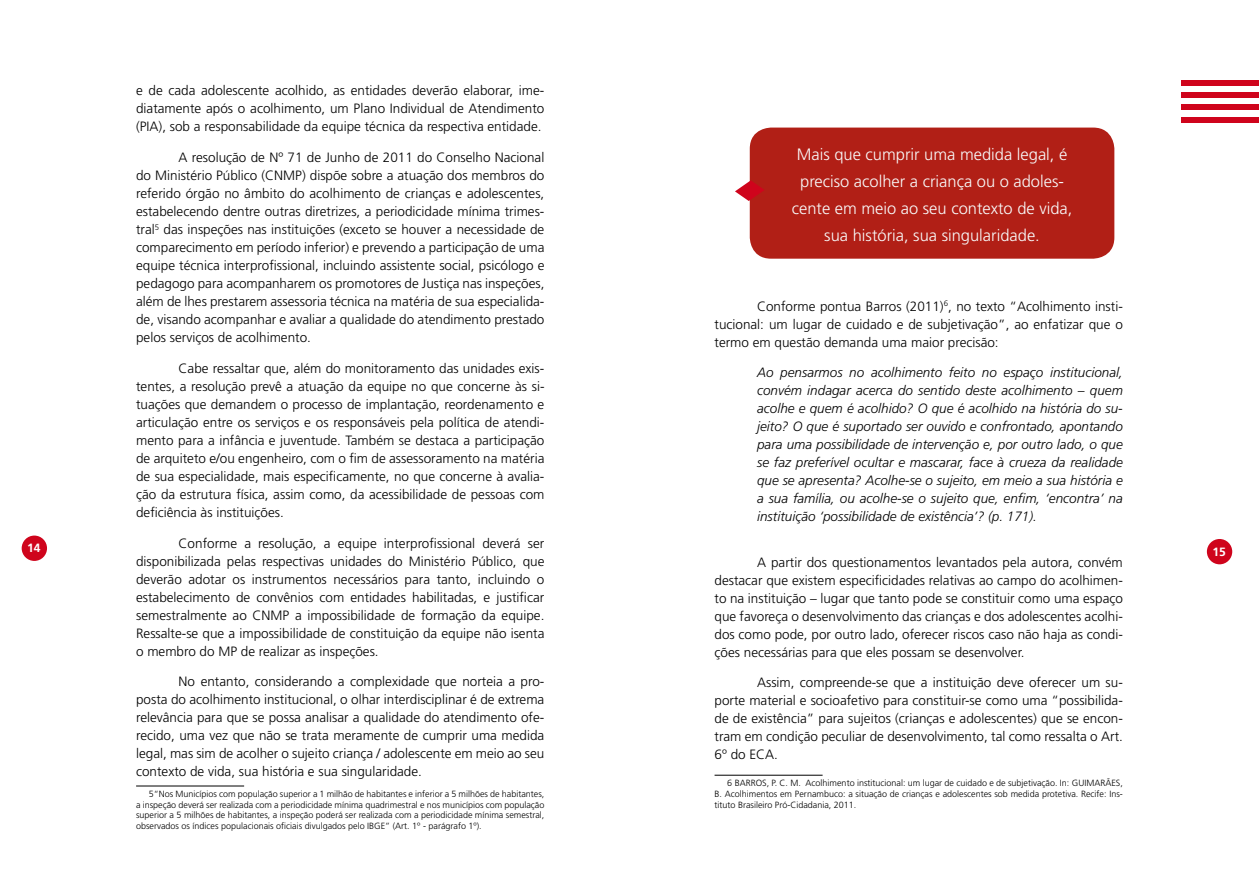
<style>
.page{position:relative;width:1259px;height:893px;background:#fff}
.page>*{position:absolute;margin:0;border:0;box-sizing:border-box;transform-origin:0 0}
.t1{font:16.5px/27px "Frutiger 45 Light";color:#f9fafa;text-align:center}
.t2{font:13.5px/18px "Frutiger 45 Light";color:#000;text-align:justify}
.t3{font:italic 13.5px/18px "Frutiger 46 Light";color:#000;text-align:justify}
.t4{font:700 12px "Frutiger LT Pro";color:#fff}
.t5{font:9px/10.8px "Frutiger 45 Light";color:#000;text-align:justify}
</style>
<div class="page">
<div style="left:1206px;top:539px;width:26px;height:25px;background:#cf041c;border-radius:50%"></div>
<div style="left:22px;top:536px;width:25px;height:25px;background:#cf041c;border-radius:50%"></div>
<div style="left:1181px;top:81px;width:78px;height:5px;background:#cf041c"></div>
<div style="left:1181px;top:93px;width:78px;height:5px;background:#cf041c"></div>
<div style="left:1181px;top:104px;width:78px;height:6px;background:#cf041c"></div>
<div style="left:1181px;top:117px;width:78px;height:5px;background:#cf041c"></div>
<hr style="left:136px;top:786px;width:108px;height:1px;background:#000">
<hr style="left:714px;top:775px;width:108px;height:1px;background:#000">
<div style="left:750px;top:128px;width:364px;height:131px;background:#b11f16;border-radius:21px"></div>
<svg style="left:735px;top:180px;width:29px;height:21px"></svg>
<p class="t4" style="left:27px;top:541px;width:15px">14</p>
<p class="t2" style="left:136px;top:82px;width:410px">e de cada adolescente acolhido, as entidades deverão elaborar, ime&shy;diatamente após o acolhimento, um Plano Individual de Atendimento (PIA), sob a responsabilidade da equipe técnica da respectiva entidade.</p>
<p class="t2" style="left:136px;top:149px;width:410px;text-indent:43px">A resolução de Nº 71 de Junho de 2011 do Conselho Nacional do Ministério Público (CNMP) dispõe sobre a atuação dos membros do referido órgão no âmbito do acolhimento de crianças e adolescentes, estabelecendo dentre outras diretrizes, a periodicidade mínima trimes&shy;tral<sup>5</sup> das inspeções nas instituições (exceto se houver a necessidade de comparecimento em período inferior) e prevendo a participação de uma equipe técnica interprofissional, incluindo assistente social, psicólogo e pedagogo para acompanharem os promotores de Justiça nas inspeções, além de lhes prestarem assessoria técnica na matéria de sua especialida&shy;de, visando acompanhar e avaliar a qualidade do atendimento prestado pelos serviços de acolhimento.</p>
<p class="t2" style="left:136px;top:359px;width:410px;text-indent:43px">Cabe ressaltar que, além do monitoramento das unidades exis&shy;tentes, a resolução prevê a atuação da equipe no que concerne às si&shy;tuações que demandem o processo de implantação, reordenamento e articulação entre os serviços e os responsáveis pela política de atendi&shy;mento para a infância e juventude. Também se destaca a participação de arquiteto e/ou engenheiro, com o fim de assessoramento na matéria de sua especialidade, mais especificamente, no que concerne à avalia&shy;ção da estrutura física, assim como, da acessibilidade de pessoas com deficiência às instituições.</p>
<p class="t2" style="left:136px;top:534px;width:410px;text-indent:43px">Conforme a resolução, a equipe interprofissional deverá ser disponibilizada pelas respectivas unidades do Ministério Público, que deverão adotar os instrumentos necessários para tanto, incluindo o estabelecimento de convênios com entidades habilitadas, e justificar semestralmente ao CNMP a impossibilidade de formação da equipe.<br>Ressalte-se que a impossibilidade de constituição da equipe não isenta o membro do MP de realizar as inspeções.</p>
<p class="t2" style="left:136px;top:673px;width:410px;text-indent:43px">No entanto, considerando a complexidade que norteia a pro&shy;posta do acolhimento institucional, o olhar interdisciplinar é de extrema relevância para que se possa analisar a qualidade do atendimento ofe&shy;recido, uma vez que não se trata meramente de cumprir uma medida legal, mas sim de acolher o sujeito criança / adolescente em meio ao seu contexto de vida, sua história e sua singularidade.</p>
<p class="t5" style="left:136px;top:788px;width:410px;text-indent:13px">5“Nos Municípios com população superior a 1 milhão de habitantes e inferior a 5 milhões de habitantes, a inspeção deverá ser realizada com a periodicidade mínima quadrimestral e nos municípios com população superior a 5 milhões de habitantes, a inspeção poderá ser realizada com a periodicidade mínima semestral, observados os índices populacionais oficiais divulgados pelo IBGE” (Art. 1º - parágrafo 1º).</p>
<p class="t1" style="left:792px;top:141px;width:282px">Mais que cumprir uma medida legal, é preciso acolher a criança ou o adoles&shy;cente em meio ao seu contexto de vida, sua história, sua singularidade.</p>
<p class="t2" style="left:714px;top:297px;width:410px;text-indent:43px">Conforme pontua Barros (2011)<sup>6</sup>, no texto “Acolhimento insti&shy;tucional: um lugar de cuidado e de subjetivação”, ao enfatizar que o termo em questão demanda uma maior precisão:</p>
<p class="t3" style="left:757px;top:364px;width:367px">Ao pensarmos no acolhimento feito no espaço institucional, convém indagar acerca do sentido deste acolhimento – quem acolhe e quem é acolhido? O que é acolhido na história do su&shy;jeito? O que é suportado ser ouvido e confrontado, apontando para uma possibilidade de intervenção e, por outro lado, o que se faz preferível ocultar e mascarar, face à crueza da realidade que se apresenta? Acolhe-se o sujeito, em meio a sua história e a sua família, ou acolhe-se o sujeito que, enfim, ‘encontra’ na instituição ‘possibilidade de existência’? (p. 171).</p>
<p class="t2" style="left:714px;top:553px;width:410px;text-indent:43px">A partir dos questionamentos levantados pela autora, convém destacar que existem especificidades relativas ao campo do acolhimen&shy;to na instituição – lugar que tanto pode se constituir como uma espaço que favoreça o desenvolvimento das crianças e dos adolescentes acolhi&shy;dos como pode, por outro lado, oferecer riscos caso não haja as condi&shy;ções necessárias para que eles possam se desenvolver.</p>
<p class="t2" style="left:714px;top:674px;width:410px;text-indent:43px">Assim, compreende-se que a instituição deve oferecer um su&shy;porte material e socioafetivo para constituir-se como uma “possibilida&shy;de de existência” para sujeitos (crianças e adolescentes) que se encon&shy;tram em condição peculiar de desenvolvimento, tal como ressalta o Art.<br>6º do ECA.</p>
<p class="t5" style="left:714px;top:777px;width:410px;text-indent:13px">6 BARROS, P. C. M. Acolhimento institucional: um lugar de cuidado e de subjetivação. In: GUIMARÃES, B. Acolhimentos em Pernambuco: a situação de crianças e adolescentes sob medida protetiva. Recife: Ins&shy;tituto Brasileiro Pró-Cidadania, 2011.</p>
<p class="t4" style="left:1212px;top:545px;width:15px">15</p>
</div>
